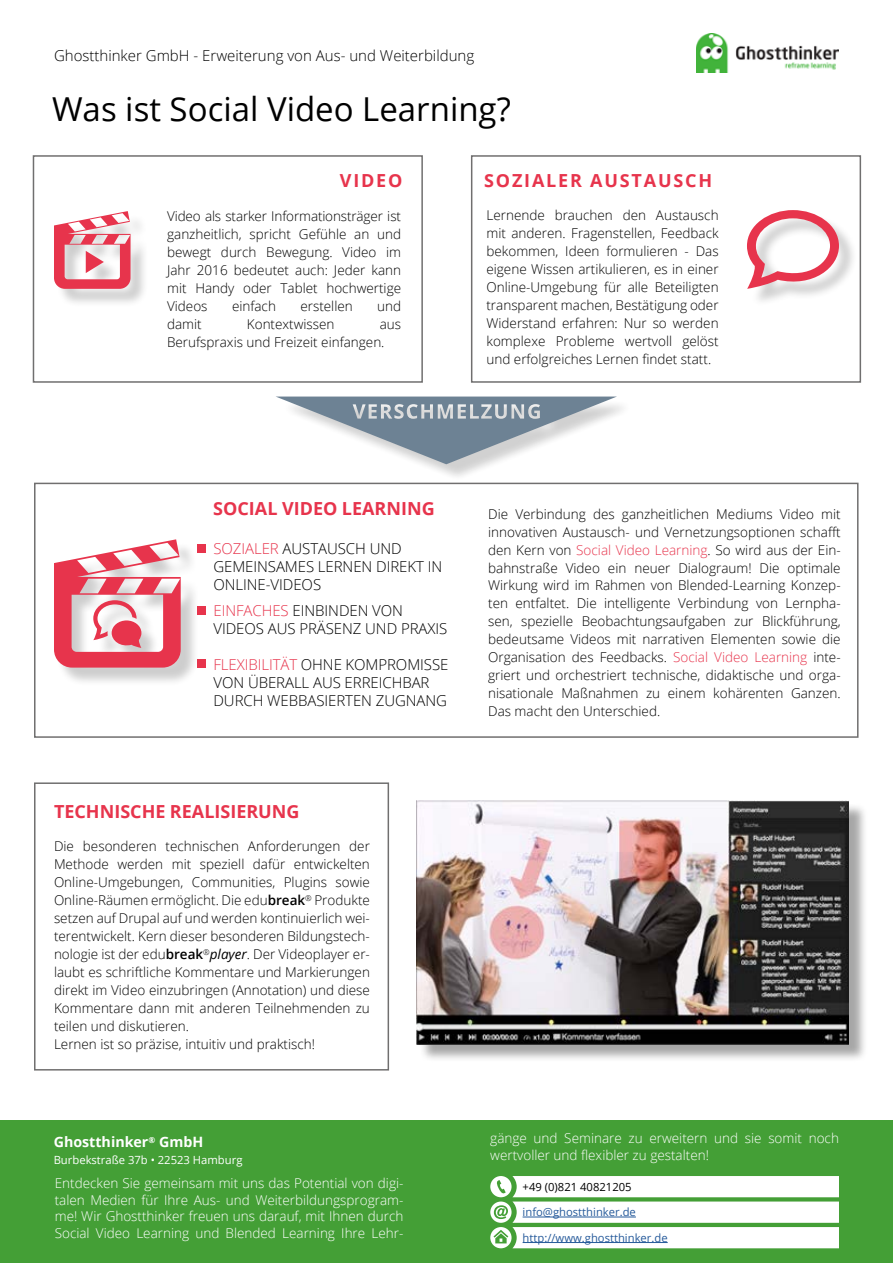
<style>
.page{position:relative;width:893px;height:1263px;background:#fff}
.page>*{position:absolute;margin:0;border:0;box-sizing:border-box;transform-origin:0 0}
.t1{font:33px "Open Sans";color:#000}
.t2{font:700 18px "Open Sans";color:#e7344c}
.t3{font:700 18px "Open Sans";letter-spacing:.1em;color:#e7344c}
.t4{font:300 15px/18px "Open Sans";letter-spacing:-.005em;color:#000}
.t5{font:700 14.25px "Open Sans";color:#fff}
.t6{font:300 13.5px/18px "Open Sans";color:#000;text-align:justify}
.t7{font:300 13.5px/16.5px "Open Sans";color:#fff;text-align:justify}
.t8{font:11.25px "Open Sans";color:#275b9b}
.t9{font:11.25px "Open Sans";color:#fff}
.t10{font:11.25px "Open Sans";color:#000}
.s1{color:#e7344c}
.s2{font-weight:600}
.s3{font-weight:400;font-style:italic}
</style>
<div class="page">
<img style="left:696px;top:33px;width:143px;height:39px">
<div style="left:0;top:1120px;width:893px;height:143px;background:#449f36"></div>
<svg style="left:490px;top:1176px;width:349px;height:72px;background:#e1efe0"></svg>
<hr style="left:523px;top:1242px;width:145px;height:1px;background:#275b9b">
<div style="left:471px;top:155px;width:390px;height:228px;border:2px solid #706f6f"></div>
<div style="left:280px;top:399px;width:354px;height:83px;background:#000;opacity:.2"></div>
<svg style="left:276px;top:396px;width:341px;height:68px"></svg>
<div style="left:33px;top:155px;width:390px;height:228px;border:2px solid #706f6f"></div>
<div style="left:56px;top:214px;width:93px;height:93px;background:#000;opacity:.2"></div>
<svg style="left:54px;top:211px;width:77px;height:78px"></svg>
<div style="left:749px;top:212px;width:108px;height:95px;background:#000;opacity:.2"></div>
<svg style="left:747px;top:210px;width:92px;height:79px"></svg>
<div style="left:34px;top:483px;width:824px;height:255px;border:2px solid #706f6f"></div>
<div style="left:197px;top:545px;width:8px;height:8px;background:#e7344c"></div>
<div style="left:197px;top:606px;width:8px;height:9px;background:#e7344c"></div>
<div style="left:197px;top:660px;width:8px;height:8px;background:#e7344c"></div>
<div style="left:56px;top:542px;width:143px;height:144px;background:#000;opacity:.2"></div>
<svg style="left:54px;top:539px;width:127px;height:129px"></svg>
<div style="left:419px;top:803px;width:448px;height:260px;background:#000;opacity:.35"></div>
<img style="left:417px;top:801px;width:432px;height:243px">
<div style="left:34px;top:782px;width:355px;height:288px;border:2px solid #706f6f"></div>
<p class="t4" style="left:54px;top:47px;width:422px">Ghostthinker GmbH - Erweiterung von Aus- und Weiterbildung</p>
<h1 class="t1" style="left:52px;top:86px;width:460px">Was ist Social Video Learning?</h1>
<h2 class="t2" style="left:340px;top:168px;width:64px">VIDEO</h2>
<h2 class="t3" style="left:484px;top:168px;width:230px">SOZIALER AUSTAUSCH</h2>
<p class="t6" style="left:486px;top:206px;width:234px">Lernende brauchen den Austausch mit anderen. Fragenstellen, Feedback bekommen, Ideen formulieren - Das eigene Wissen artikulieren, es in einer Online-Umgebung für alle Beteiligten transparent machen, Bestätigung oder Widerstand erfahren: Nur so werden komplexe Probleme wertvoll gelöst und erfolgreiches Lernen findet statt.</p>
<p class="t6" style="left:167px;top:207px;width:236px">Video als starker Informationsträger ist ganzheitlich, spricht Gefühle an und bewegt durch Bewegung. Video im Jahr 2016 bedeutet auch: Jeder kann mit Handy oder Tablet hochwertige Videos</p>
<p class="t6" style="left:232px;top:297px;width:46px">einfach</p>
<p class="t6" style="left:300px;top:297px;width:54px">erstellen</p>
<p class="t6" style="left:377px;top:297px;width:25px">und</p>
<p class="t6" style="left:167px;top:315px;width:36px">damit</p>
<p class="t6" style="left:247px;top:315px;width:89px">Kontextwissen</p>
<p class="t6" style="left:167px;top:315px;width:236px;text-indent:213px">aus<br>Berufspraxis und Freizeit einfangen.</p>
<h2 class="t2" style="left:213px;top:495px;width:223px">SOCIAL VIDEO LEARNING</h2>
<p class="t4" style="left:213px;top:539px;width:230px"><span class="s1">SOZIALER</span> AUSTAUSCH UND<br>GEMEINSAMES LERNEN DIREKT IN<br>ONLINE-VIDEOS</p>
<p class="t4" style="left:213px;top:601px;width:235px"><span class="s1">EINFACHES</span> EINBINDEN VON<br>VIDEOS AUS PRÄSENZ UND PRAXIS</p>
<p class="t4" style="left:213px;top:655px;width:236px"><span class="s1">FLEXIBILITÄT</span> OHNE KOMPROMISSE<br>VON ÜBERALL AUS ERREICHBAR<br>DURCH WEBBASIERTEN ZUGNANG</p>
<h2 class="t2" style="left:54px;top:799px;width:247px">TECHNISCHE REALISIERUNG</h2>
<p class="t6" style="left:54px;top:837px;width:317px;text-align:left">Die besonderen technischen Anforderungen der Methode werden mit speziell dafür entwickelten Online-Umgebungen, Communities, Plugins sowie Online-Räumen ermöglicht. Die edu<span class="s2">break</span><sup>®</sup> Produkte setzen auf Drupal auf und werden kontinuierlich wei&shy;terentwickelt. Kern dieser besonderen Bildungstech&shy;nologie ist der edu<span class="s2">break</span><sup>®</sup><span class="s3">player</span>. Der Videoplayer er&shy;laubt es schriftliche Kommentare und Markierungen direkt im Video einzubringen (Annotation) und diese Kommentare dann mit anderen Teilnehmenden zu teilen und diskutieren.<br>Lernen ist so präzise, intuitiv und praktisch!</p>
<p class="t5" style="left:54px;top:1132px;width:151px">Ghostthinker<sup>®</sup> GmbH</p>
<p class="t9" style="left:54px;top:1152px;width:190px">Burbekstraße 37b • 22523 Hamburg</p>
<p class="t7" style="left:55px;top:1175px;width:350px">Entdecken Sie gemeinsam mit uns das Potential von digi&shy;talen Medien für Ihre Aus- und Weiterbildungsprogram&shy;me! Wir Ghostthinker freuen uns darauf, mit Ihnen durch Social Video Learning und Blended Learning Ihre Lehr-</p>
<p class="t6" style="left:488px;top:504px;width:354px">Die Verbindung des ganzheitlichen Mediums Video mit innovativen Austausch- und Vernetzungsoptionen schafft den Kern von <span class="s1">Social Video Learning</span>. So wird aus der Ein&shy;bahnstraße Video ein neuer Dialograum! Die optimale Wirkung wird im Rahmen von Blended-Learning Konzep&shy;ten entfaltet. Die intelligente Verbindung von Lernpha&shy;sen, spezielle Beobachtungsaufgaben zur Blickführung, bedeutsame Videos mit narrativen Elementen sowie die Organisation des Feedbacks. <span class="s1">Social Video Learning</span> inte&shy;griert und orchestriert technische, didaktische und orga&shy;nisationale Maßnahmen zu einem kohärenten Ganzen.<br>Das macht den Unterschied.</p>
<p class="t7" style="left:490px;top:1130px;width:350px">gänge und Seminare zu erweitern und sie somit noch wertvoller und flexibler zu gestalten!</p>
<p class="t10" style="left:523px;top:1179px;width:111px">+49 (0)821 40821205</p>
<p class="t8" style="left:523px;top:1204px;width:115px">info@ghostthinker.de</p>
<p class="t8" style="left:523px;top:1230px;width:147px">http://www.ghostthinker.de</p>
</div>
